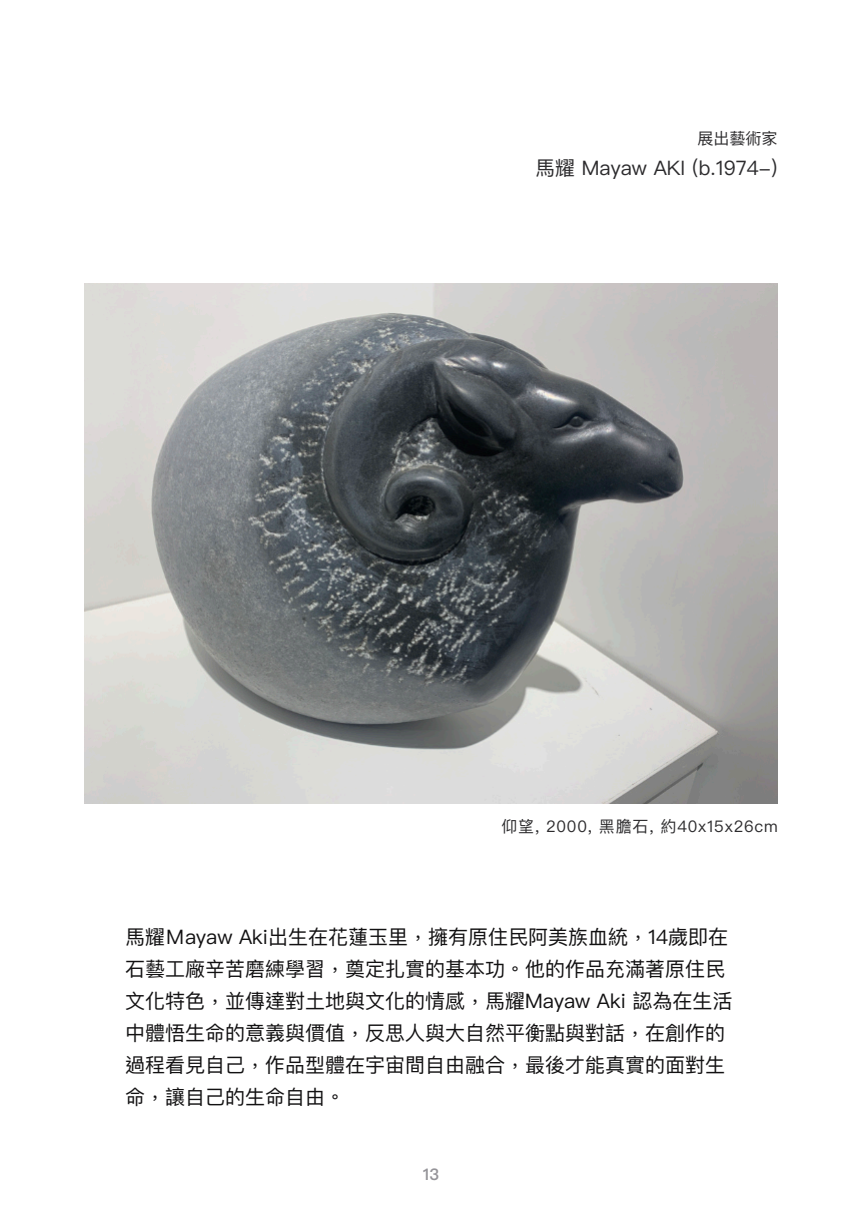
<style>
.page{position:relative;width:862px;height:1213px;background:#fff}
.page>*{position:absolute;margin:0;border:0;box-sizing:border-box;transform-origin:0 0}
.t1{font:20px/32px "Ping Fang TC";color:#121112}
.t2{font:20px "Ping Fang TC";color:#2c2b2d}
.t3{font:16px "Ping Fang TC";letter-spacing:.05em;color:#2c2b2d}
.t4{font:600 16px "Ping Fang TC";color:#959499}
</style>
<div class="page">
<img style="left:84px;top:283px;width:693px;height:520px">
<p class="t3" style="left:697px;top:130px;width:81px">展出藝術家</p>
<p class="t2" style="left:535px;top:158px;width:244px">馬耀 Mayaw AKI (b.1974-)</p>
<p class="t3" style="left:501px;top:818px;width:278px">仰望, 2000, 黑膽石, 約40x15x26cm</p>
<p class="t1" style="left:125px;top:921px;width:609px">馬耀Ｍayaw Aki出生在花蓮玉里，擁有原住民阿美族血統，14歲即在石藝工廠辛苦磨練學習，奠定扎實的基本功。他的作品充滿著原住民文化特色，並傳達對土地與文化的情感，馬耀Mayaw Aki 認為在生活中體悟生命的意義與價值，反思人與大自然平衡點與對話，在創作的過程看見自己，作品型體在宇宙間自由融合，最後才能真實的面對生命，讓自己的生命自由。</p>
<p class="t4" style="left:423px;top:1167px;width:18px">13</p>
</div>
